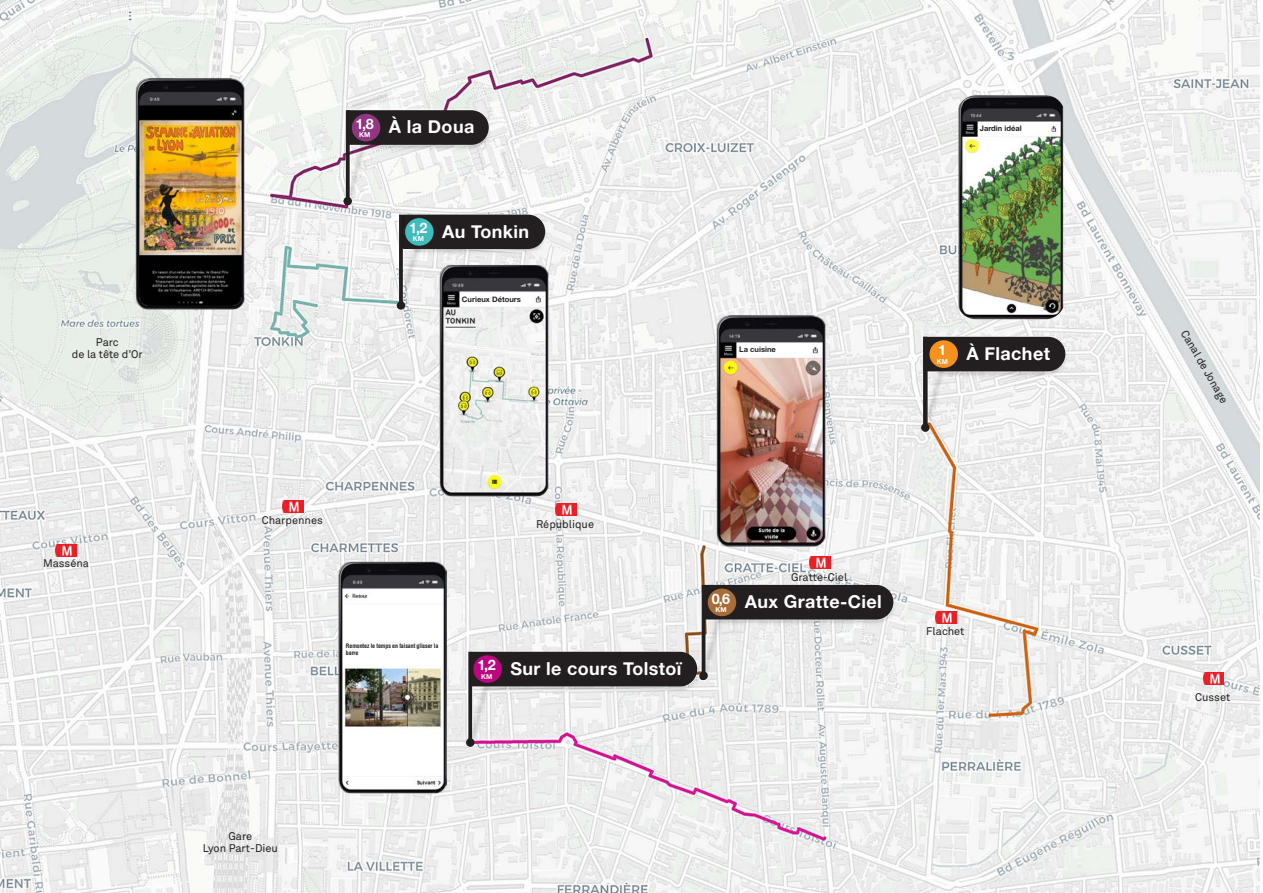
<style>
.page{position:relative;width:1263px;height:893px;background:#fff}
.page>*{position:absolute;margin:0;border:0;box-sizing:border-box;transform-origin:0 0}
.t1{font:18px "Alte Haas Grotesk Bold";letter-spacing:.02em;color:#fff}
.t2{font:14.4px "Alte Haas Grotesk Bold";color:#fff}
.t3{font:10.95px/12.3px "Akkurat";color:#231f20;text-align:center}
.t4{font:7.65px "Alte Haas Grotesk Bold";color:#231f20}
.t5{font:6.9px "Alte Haas Grotesk Bold";color:#fff}
.t6{font:700 condensed 6px/7.2px "Helvetica";letter-spacing:-.02em;color:#231f20}
</style>
<div class="page">
<img style="left:0;top:0;width:1259px;height:893px">
<img style="left:958px;top:95px;width:105px;height:224px">
<img style="left:717px;top:315px;width:108px;height:231px">
<img style="left:338px;top:562px;width:109px;height:231px">
<img style="left:440px;top:265px;width:108px;height:231px">
<img style="left:136px;top:78px;width:108px;height:231px">
<img style="left:56px;top:545px;width:20px;height:12px">
<img style="left:283px;top:501px;width:20px;height:12px">
<img style="left:556px;top:503px;width:20px;height:12px">
<img style="left:810px;top:556px;width:20px;height:12px">
<img style="left:936px;top:611px;width:20px;height:13px">
<img style="left:1203px;top:673px;width:21px;height:12px">
<svg style="left:350px;top:110px;width:139px;height:35px;background:#2c2729"></svg>
<svg style="left:346px;top:110px;width:4px;height:87px"></svg>
<div style="left:343px;top:197px;width:9px;height:8px;background:#231f20;border-radius:50%"></div>
<div style="left:352px;top:114px;width:28px;height:27px;background:#913682;border-radius:50%"></div>
<div style="left:403px;top:215px;width:142px;height:34px;background:#231f20"></div>
<svg style="left:399px;top:215px;width:4px;height:86px"></svg>
<div style="left:397px;top:301px;width:8px;height:9px;background:#231f20;border-radius:50%"></div>
<div style="left:405px;top:218px;width:29px;height:28px;background:#3fbdbd;border-radius:50%"></div>
<div style="left:472px;top:652px;width:225px;height:34px;background:#231f20"></div>
<svg style="left:468px;top:652px;width:4px;height:86px"></svg>
<div style="left:466px;top:738px;width:8px;height:9px;background:#231f20;border-radius:50%"></div>
<div style="left:473px;top:655px;width:29px;height:28px;background:#bd0780;border-radius:50%"></div>
<div style="left:705px;top:585px;width:188px;height:34px;background:#231f20"></div>
<hr style="left:702px;top:585px;width:3px;height:89px;background:#231f20">
<div style="left:699px;top:671px;width:9px;height:9px;background:#231f20;border-radius:50%"></div>
<div style="left:708px;top:589px;width:28px;height:27px;background:#a86d37;border-radius:50%"></div>
<div style="left:927px;top:337px;width:138px;height:34px;background:#231f20"></div>
<svg style="left:923px;top:337px;width:4px;height:86px"></svg>
<div style="left:921px;top:423px;width:8px;height:9px;background:#231f20;border-radius:50%"></div>
<div style="left:929px;top:340px;width:29px;height:28px;background:#f6911e;border-radius:50%"></div>
<div style="left:460px;top:294px;width:67px;height:12px;background:#fff"></div>
<div style="left:737px;top:345px;width:61px;height:11px;background:#fff"></div>
<div style="left:978px;top:124px;width:59px;height:10px;background:#fff"></div>
<div style="left:344px;top:643px;width:96px;height:16px;background:#fff"></div>
<p class="t3" style="left:72px;top:336px;width:73px">Parc<br>de la tête d’Or</p>
<p class="t3" style="left:43px;top:557px;width:48px">Masséna</p>
<h2 class="t2" style="left:355px;top:115px;width:20px">1,8</h2>
<p class="t5" style="left:359px;top:130px;width:13px">KM</p>
<h1 class="t1" style="left:389px;top:116px;width:87px">À la Doua</h1>
<h2 class="t2" style="left:409px;top:219px;width:20px">1,2</h2>
<p class="t5" style="left:413px;top:235px;width:13px">KM</p>
<h1 class="t1" style="left:442px;top:220px;width:89px">Au Tonkin</h1>
<p class="t4" style="left:462px;top:294px;width:60px">Curieux Détours</p>
<p class="t4" style="left:739px;top:345px;width:38px">La cuisine</p>
<p class="t4" style="left:980px;top:124px;width:43px">Jardin idéal</p>
<h2 class="t2" style="left:938px;top:341px;width:10px">1</h2>
<p class="t5" style="left:937px;top:357px;width:13px">KM</p>
<h1 class="t1" style="left:966px;top:342px;width:85px">À Flachet</h1>
<p class="t3" style="left:262px;top:515px;width:63px">Charpennes</p>
<p class="t3" style="left:536px;top:518px;width:60px">République</p>
<p class="t6" style="left:346px;top:642px;width:94px">Remontez le temps en faisant glisser la barre</p>
<h2 class="t2" style="left:478px;top:656px;width:20px">1,2</h2>
<p class="t5" style="left:481px;top:672px;width:13px">KM</p>
<h1 class="t1" style="left:510px;top:657px;width:173px">Sur le cours Tolstoï</h1>
<h2 class="t2" style="left:712px;top:590px;width:20px">0,6</h2>
<p class="t5" style="left:715px;top:605px;width:13px">KM</p>
<p class="t3" style="left:791px;top:571px;width:58px">Gratte-Ciel</p>
<h1 class="t1" style="left:745px;top:590px;width:138px">Aux Gratte-Ciel</h1>
<p class="t3" style="left:926px;top:625px;width:40px">Flachet</p>
<p class="t3" style="left:203px;top:830px;width:77px">Gare<br>Lyon Part-Dieu</p>
<p class="t3" style="left:1189px;top:328px;width:84px;rotate:60deg">Canal de Jonage</p>
<p class="t3" style="left:1195px;top:691px;width:37px">Cusset</p>
</div>
